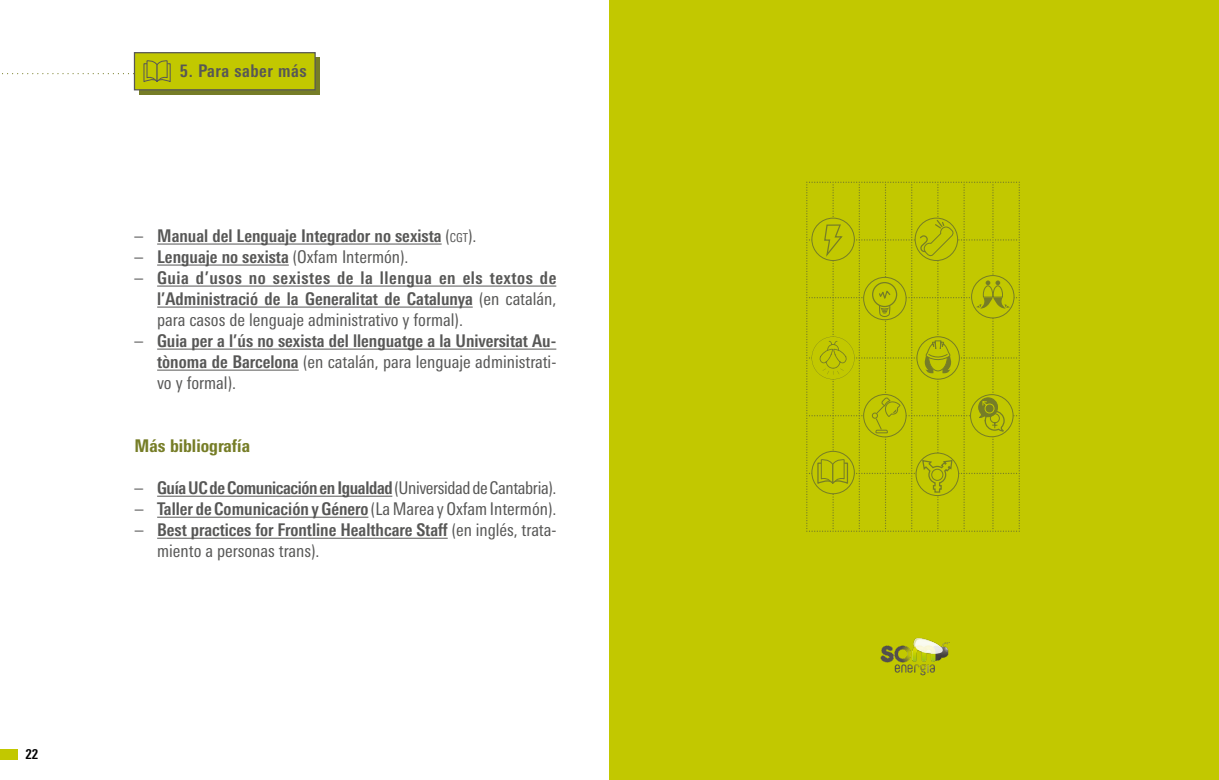
<style>
.page{position:relative;width:1219px;height:780px;background:#fff}
.page>*{position:absolute;margin:0;border:0;box-sizing:border-box;transform-origin:0 0}
.t1{font:700 condensed 17.5px/21px "LT Univers";color:#575756;text-align:justify}
.t2{font:700 condensed 17.5px "LT Univers";letter-spacing:-.02em;color:#575756}
.t3{font:condensed 17.5px "LT Univers";color:#575756}
.t4{font:800 condensed 17.5px "LT Univers";color:#767d27}
.t5{font:700 condensed 17.5px "LT Univers";letter-spacing:.03em;color:#575756}
.t6{font:700 condensed 13.75px "LT Univers";color:#000}
.s1{font-weight:400}
.s2{font-weight:400;font-size:12.25px}
.s3{font-weight:700}
</style>
<div class="page">
<div style="left:609px;top:0;width:610px;height:780px;background:#c2c800"></div>
<svg style="left:806px;top:182px;width:214px;height:350px"></svg>
<div style="left:931px;top:469px;width:12px;height:11px;border:1px solid #767d27;border-radius:50%"></div>
<img style="left:880px;top:638px;width:70px;height:38px">
<div style="left:139px;top:57px;width:181px;height:37px;background:linear-gradient(to right,#767d27,#767d27)"></div>
<hr style="left:157px;top:243px;width:285px;height:1px;background:#575756">
<hr style="left:157px;top:264px;width:132px;height:1px;background:#575756">
<hr style="left:157px;top:285px;width:399px;height:1px;background:#575756">
<hr style="left:157px;top:306px;width:316px;height:1px;background:#575756">
<hr style="left:157px;top:348px;width:399px;height:1px;background:#575756">
<hr style="left:157px;top:369px;width:142px;height:1px;background:#575756">
<hr style="left:157px;top:495px;width:235px;height:1px;background:#575756">
<hr style="left:157px;top:516px;width:211px;height:1px;background:#575756">
<hr style="left:157px;top:537px;width:291px;height:1px;background:#575756">
<div style="left:134px;top:52px;width:182px;height:38px;background:#c2c800;border:1px solid #575756"></div>
<svg style="left:2px;top:60px;width:169px;height:22px"></svg>
<div style="left:0;top:749px;width:18px;height:10px;background:#c2c800"></div>
<p class="t6" style="left:25px;top:746px;width:14px">22</p>
<p class="t5" style="left:180px;top:61px;width:128px">5. Para saber más</p>
<p class="t1" style="left:135px;top:225px;width:343px"><span class="s1">–</span> Manual del Lenguaje Integrador no sexista <span class="s1">(</span><span class="s2">cgt</span><span class="s1">).</span></p>
<p class="t3" style="left:135px;top:247px;width:275px">– <span class="s3">Lenguaje no sexista</span> (Oxfam Intermón).</p>
<p class="t1" style="left:157px;top:267px;width:401px;text-indent:-23px"><span class="s1">–</span> Guia d’usos no sexistes de la llengua en els textos de l’Administració de la Generalitat de Catalunya <span class="s1">(en catalán, para casos de lenguaje administrativo y formal).</span></p>
<p class="t1" style="left:157px;top:330px;width:401px;text-indent:-23px"><span class="s1">–</span> Guia per a l’ús no sexista del llenguatge a la Universitat Au&shy;tònoma de Barcelona <span class="s1">(en catalán, para lenguaje administrati&shy;vo y formal).</span></p>
<p class="t4" style="left:135px;top:435px;width:117px">Más bibliografía</p>
<p class="t2" style="left:135px;top:478px;width:423px"><span class="s1">–</span> Guía UC de Comunicación en Igualdad <span class="s1">(Universidad de Cantabria).</span></p>
<p class="t1" style="left:135px;top:498px;width:423px"><span class="s1">–</span> Taller de Comunicación y Género <span class="s1">(La Marea y Oxfam Intermón).</span></p>
<p class="t1" style="left:157px;top:519px;width:401px;text-indent:-23px"><span class="s1">–</span> Best practices for Frontline Healthcare Staff <span class="s1">(en inglés, trata&shy;miento a personas trans).</span></p>
</div>
